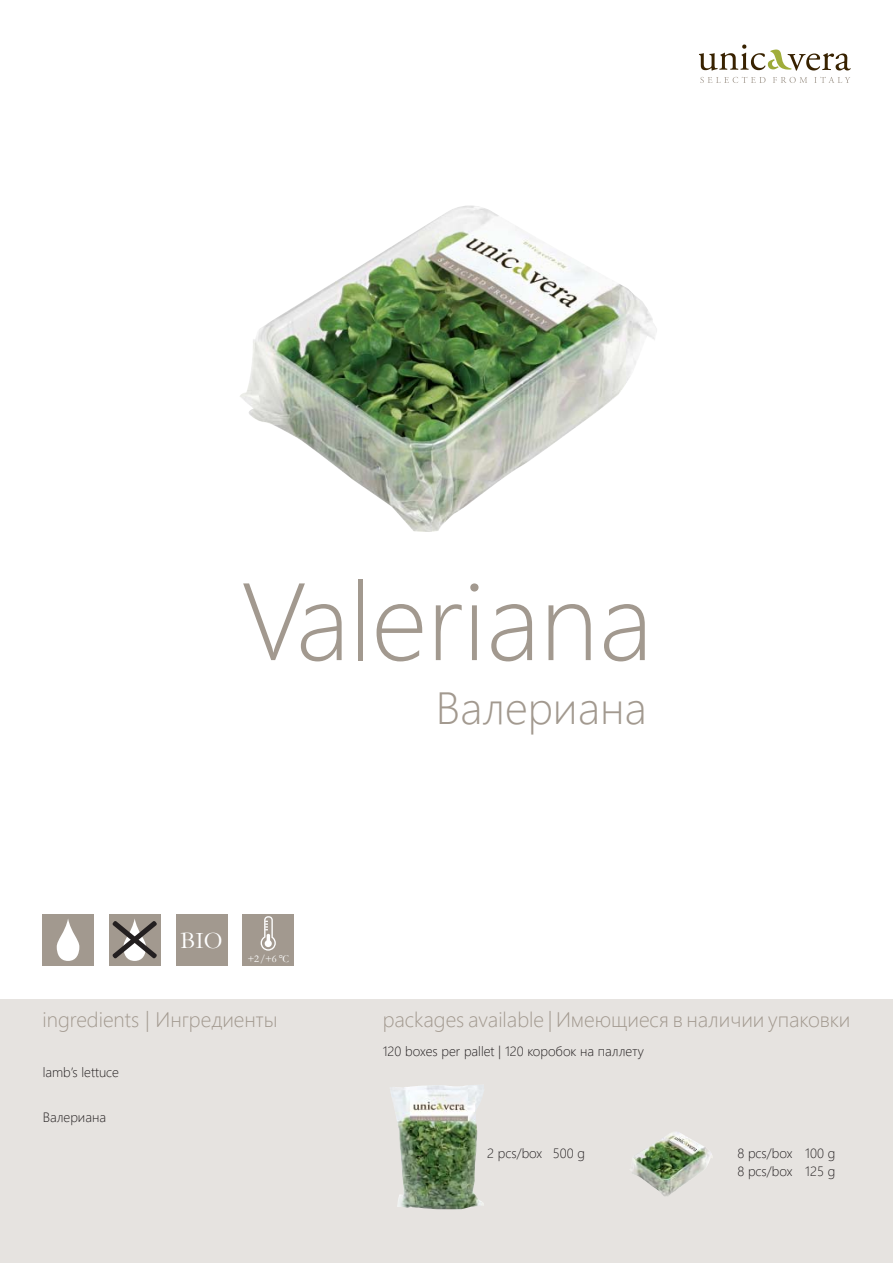
<style>
.page{position:relative;width:893px;height:1263px;background:#fff}
.page>*{position:absolute;margin:0;border:0;box-sizing:border-box;transform-origin:0 0}
.t1{font:109.5px "Webly Sleek UI Light";color:#a2998f}
.t2{font:45px "Webly Sleek UI Light";color:#a2998f}
.t3{font:24px "Garamond";color:#fff}
.t4{font:21px "Webly Sleek UI Light";color:#a2998f}
.t5{font:13.5px/18px "Webly Sleek UI Light";color:#231f20}
.t6{font:10.5px "Garamond";color:#fff}
</style>
<div class="page">
<div style="left:0;top:999px;width:893px;height:264px;background:#e6e3e0"></div>
<svg style="left:700px;top:77px;width:150px;height:6px"></svg>
<svg style="left:699px;top:45px;width:152px;height:26px"></svg>
<div style="left:43px;top:914px;width:51px;height:51px;background:#a2998f"></div>
<svg style="left:57px;top:919px;width:22px;height:42px"></svg>
<div style="left:109px;top:914px;width:51px;height:51px;background:#a2998f"></div>
<svg style="left:112px;top:919px;width:45px;height:42px"></svg>
<div style="left:176px;top:914px;width:51px;height:51px;background:#a2998f"></div>
<img style="left:240px;top:205px;width:417px;height:327px">
<img style="left:632px;top:1132px;width:81px;height:65px">
<img style="left:397px;top:1085px;width:87px;height:124px">
<div style="left:243px;top:914px;width:51px;height:51px;background:#a2998f"></div>
<svg style="left:261px;top:916px;width:15px;height:35px"></svg>
<h1 class="t1" style="left:241px;top:542px;width:413px">Valeriana</h1>
<h2 class="t2" style="left:436px;top:675px;width:212px">Валериана</h2>
<h3 class="t3" style="left:181px;top:927px;width:43px">BIO</h3>
<p class="t6" style="left:247px;top:953px;width:43px">+2 /+6 °C</p>
<h3 class="t4" style="left:43px;top:1005px;width:236px">ingredients | Ингредиенты</h3>
<h3 class="t4" style="left:383px;top:1005px;width:469px">packages available | Имеющиеся в наличии упаковки</h3>
<p class="t5" style="left:43px;top:1062px;width:78px">lamb’s lettuce</p>
<p class="t5" style="left:43px;top:1107px;width:65px">Валериана</p>
<p class="t5" style="left:383px;top:1041px;width:263px">120 boxes per pallet | 120 коробок на паллету</p>
<p class="t5" style="left:487px;top:1143px;width:99px">2 pcs/box 500 g</p>
<p class="t5" style="left:737px;top:1143px;width:99px">8 pcs/box 100 g<br>8 pcs/box 125 g</p>
</div>
